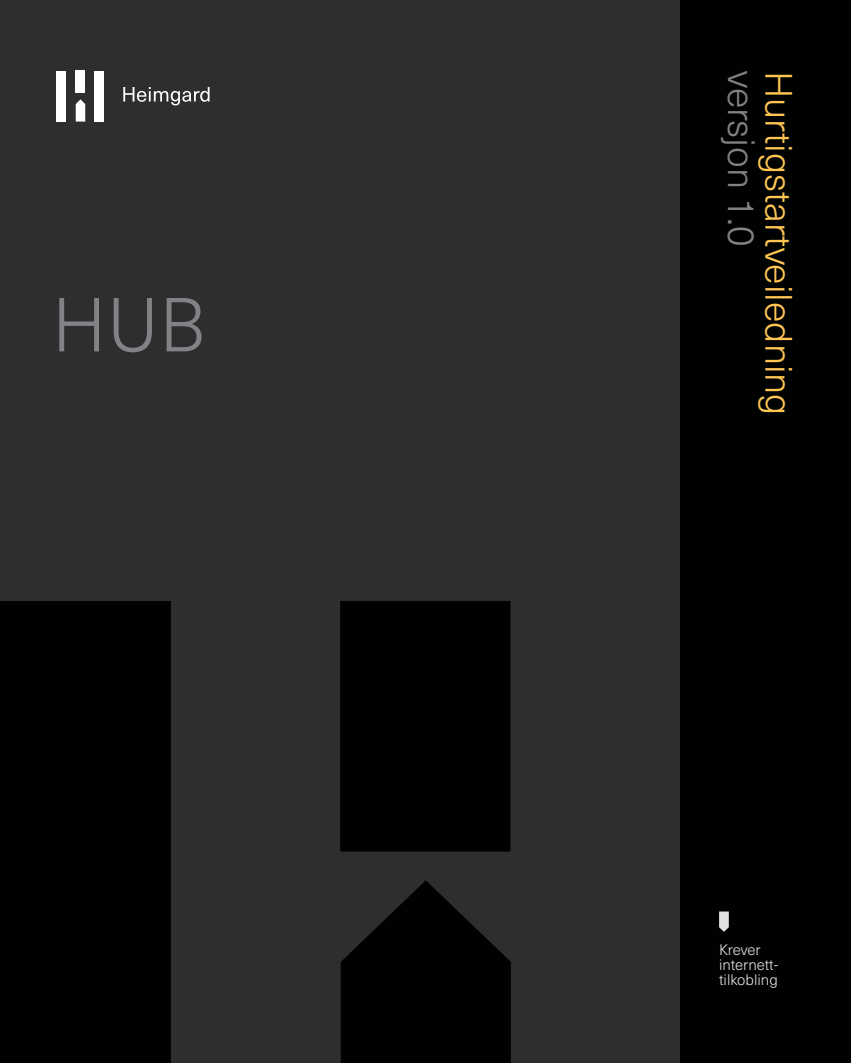
<style>
.page{position:relative;width:851px;height:1063px;background:#fff}
.page>*{position:absolute;margin:0;border:0;box-sizing:border-box;transform-origin:0 0}
.Headings{font:300 75px "Neue Haas Unica W1 G";color:#808285}
.Standard_txt_user_ma{font:300 37.5px "Neue Haas Unica W1 G";color:#fec553}
.Standard_txt_user_ma-2{font:300 37.5px "Neue Haas Unica W1 G";color:#808285}
.Standard_txt_user_ma-3{font:300 15px "Neue Haas Unica W1 G";color:#e2e3e4}
</style>
<div class="page">
<div style="left:0;top:0;width:850px;height:1063px;background:#2e2e2f"></div>
<div style="left:0;top:601px;width:170px;height:462px;background:#000101"></div>
<div style="left:340px;top:601px;width:170px;height:251px;background:#000101"></div>
<svg style="left:341px;top:880px;width:169px;height:183px"></svg>
<div style="left:680px;top:0;width:170px;height:1063px;background:#000101"></div>
<svg style="left:123px;top:87px;width:86px;height:18px"></svg>
<div style="left:57px;top:71px;width:9px;height:51px;background:#fff"></div>
<div style="left:76px;top:71px;width:9px;height:22px;background:#fff"></div>
<svg style="left:76px;top:99px;width:9px;height:23px"></svg>
<div style="left:95px;top:71px;width:9px;height:51px;background:#fff"></div>
<svg style="left:719px;top:912px;width:9px;height:20px"></svg>
<p class="Headings" style="left:52px;top:270px;width:155px">HUB</p>
<p class="Standard_txt_user_ma-2" style="left:768px;top:71px;width:177px;rotate:90deg">versjon 1.0</p>
<p class="Standard_txt_user_ma" style="left:806px;top:71px;width:346px;rotate:90deg">Hurtigstartveiledning</p>
<p class="Standard_txt_user_ma-3" style="left:719px;top:939px;width:43px">Krever</p>
<p class="Standard_txt_user_ma-3" style="left:719px;top:954px;width:61px">internett-</p>
<p class="Standard_txt_user_ma-3" style="left:719px;top:969px;width:60px">tilkobling</p>
</div>
